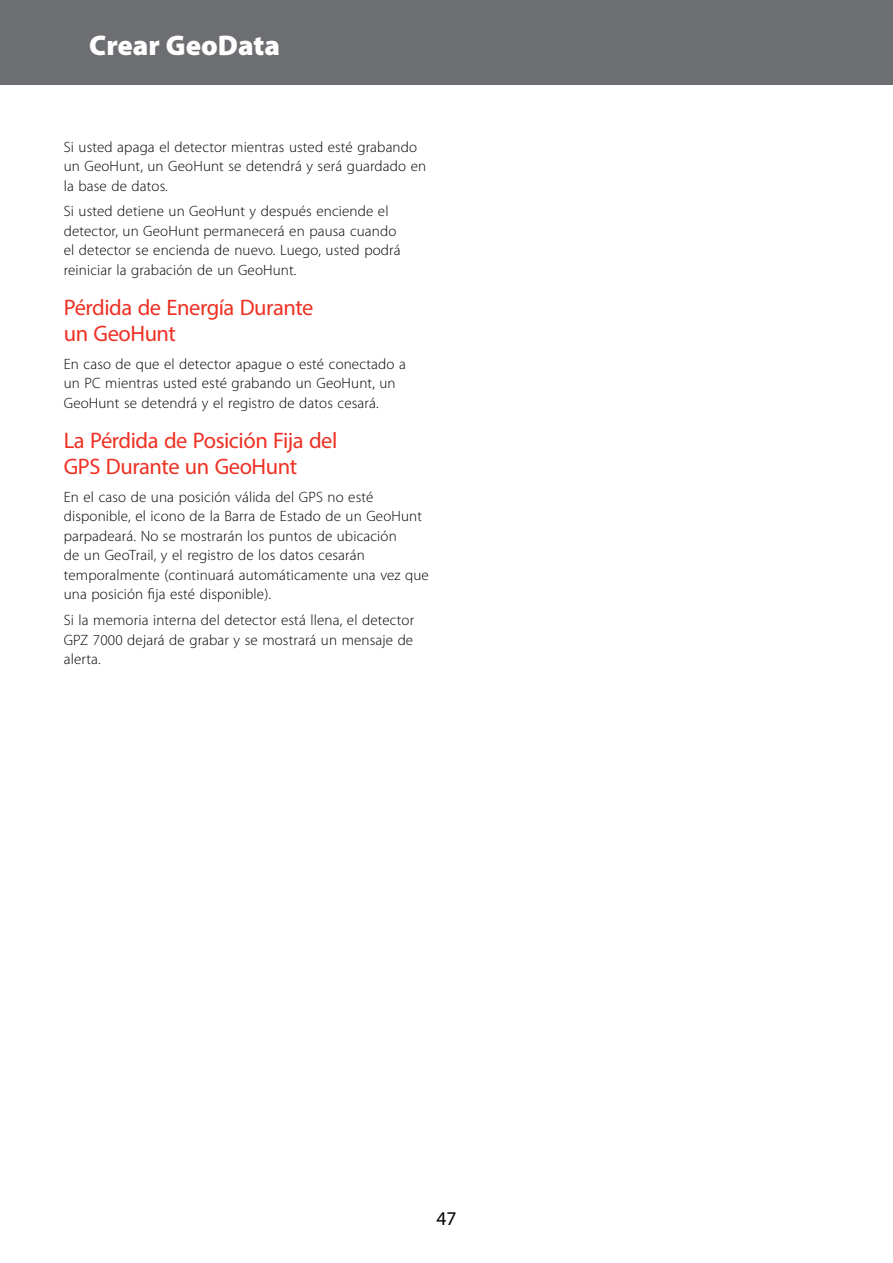
<style>
.page{position:relative;width:893px;height:1263px;background:#fff}
.page>*{position:absolute;margin:0;border:0;box-sizing:border-box;transform-origin:0 0}
.t1{font:900 28.5px "Myriad Pro";color:#fff}
.t2{font:22.5px/25.5px "Myriad Pro";letter-spacing:-.02em;color:#ee3124}
.t3{font:19.5px "Myriad Pro";color:#000}
.t4{font:300 15px/19.5px "Myriad Pro";letter-spacing:.01em;color:#000}
</style>
<div class="page">
<div style="left:0;top:0;width:893px;height:85px;background:#6d6e71"></div>
<h1 class="t1" style="left:89px;top:30px;width:192px">Crear GeoData</h1>
<p class="t4" style="left:64px;top:137px;width:364px">Si usted apaga el detector mientras usted esté grabando un GeoHunt, un GeoHunt se detendrá y será guardado en la base de datos.</p>
<p class="t4" style="left:64px;top:202px;width:338px">Si usted detiene un GeoHunt y después enciende el detector, un GeoHunt permanecerá en pausa cuando el detector se encienda de nuevo. Luego, usted podrá reiniciar la grabación de un GeoHunt.</p>
<h2 class="t2" style="left:64px;top:295px;width:251px">Pérdida de Energía Durante un GeoHunt</h2>
<p class="t4" style="left:64px;top:354px;width:344px">En caso de que el detector apague o esté conectado a un PC mientras usted esté grabando un GeoHunt, un<br>GeoHunt se detendrá y el registro de datos cesará.</p>
<h2 class="t2" style="left:64px;top:428px;width:275px">La Pérdida de Posición Fija del<br>GPS Durante un GeoHunt</h2>
<p class="t4" style="left:64px;top:487px;width:367px">En el caso de una posición válida del GPS no esté disponible, el icono de la Barra de Estado de un GeoHunt parpadeará. No se mostrarán los puntos de ubicación<br>de un GeoTrail, y el registro de los datos cesarán temporalmente (continuará automáticamente una vez que una posición fija esté disponible).</p>
<p class="t4" style="left:64px;top:611px;width:352px;text-align:justify">Si la memoria interna del detector está llena, el detector GPZ 7000 dejará de grabar y se mostrará un mensaje de alerta.</p>
<h3 class="t3" style="left:436px;top:1206px;width:22px">47</h3>
</div>
